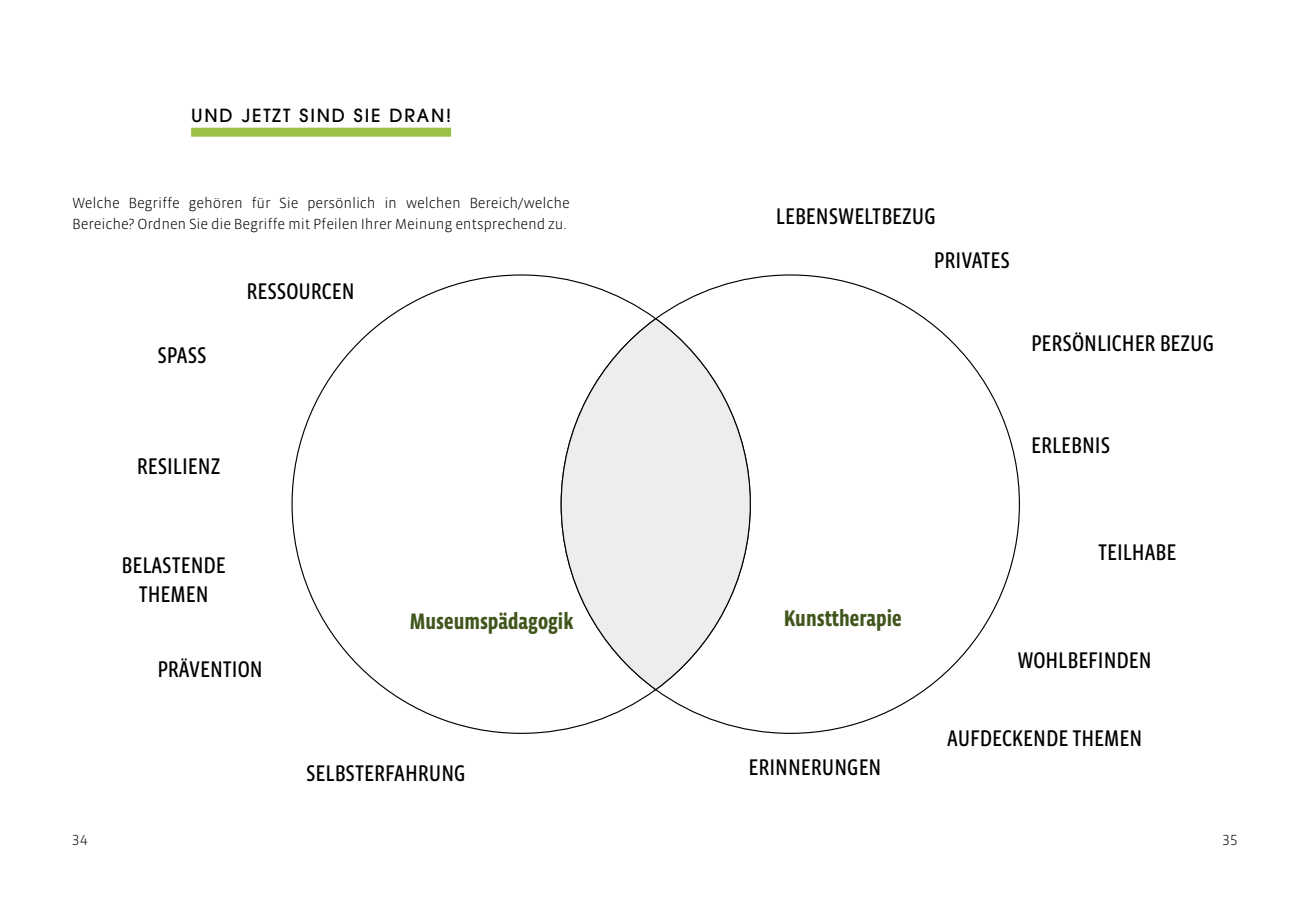
<style>
.page{position:relative;width:1310px;height:919px;background:#fff}
.page>*{position:absolute;margin:0;border:0;box-sizing:border-box;transform-origin:0 0}
.t1{font:23.1px/29.5px "Vista Sans Nar OTCE";color:#000;text-align:center}
.t2{font:700 22.95px "Vista Sans Nar OTCE";color:#41561d}
.t3{font:500 18px "ITC Avant Garde Pro";letter-spacing:.1em;color:#000}
.t4{font:300 15px/21px "Vista Sans OTCE";letter-spacing:-.01em;color:#000}
</style>
<div class="page">
<svg style="left:291px;top:274px;width:729px;height:460px"></svg>
<div style="left:561px;top:319px;width:189px;height:370px;background:#ededed;border-radius:50%"></div>
<div style="left:191px;top:128px;width:260px;height:9px;background:#9ac146"></div>
<p class="t3" style="left:191px;top:104px;width:261px">UND JETZT SIND SIE DRAN!</p>
<p class="t4" style="left:72px;top:193px;width:499px">Welche Begriffe gehören für Sie persönlich in welchen Bereich/welche<br>Bereiche? Ordnen Sie die Begriffe mit Pfeilen Ihrer Meinung entsprechend zu.</p>
<p class="t1" style="left:157px;top:340px;width:51px">SPASS</p>
<p class="t1" style="left:246px;top:276px;width:110px">RESSOURCEN</p>
<p class="t1" style="left:776px;top:201px;width:161px">LEBENSWELTBEZUG</p>
<p class="t1" style="left:934px;top:245px;width:78px">PRIVATES</p>
<p class="t1" style="left:1031px;top:328px;width:185px">PERSÖNLICHER BEZUG</p>
<p class="t1" style="left:137px;top:451px;width:85px">RESILIENZ</p>
<p class="t1" style="left:121px;top:549px;width:106px">BELASTENDE<br>THEMEN</p>
<p class="t1" style="left:157px;top:654px;width:107px">PRÄVENTION</p>
<p class="t2" style="left:410px;top:608px;width:165px">Museumspädagogik</p>
<p class="t2" style="left:783px;top:605px;width:119px">Kunsttherapie</p>
<p class="t1" style="left:1031px;top:430px;width:81px">ERLEBNIS</p>
<p class="t1" style="left:1098px;top:537px;width:80px">TEILHABE</p>
<p class="t1" style="left:1017px;top:645px;width:136px">WOHLBEFINDEN</p>
<p class="t1" style="left:306px;top:758px;width:161px">SELBSTERFAHRUNG</p>
<p class="t1" style="left:748px;top:752px;width:134px">ERINNERUNGEN</p>
<p class="t1" style="left:947px;top:723px;width:196px">AUFDECKENDE THEMEN</p>
<p class="t4" style="left:72px;top:829px;width:17px">34</p>
<p class="t4" style="left:1222px;top:829px;width:17px">35</p>
</div>
